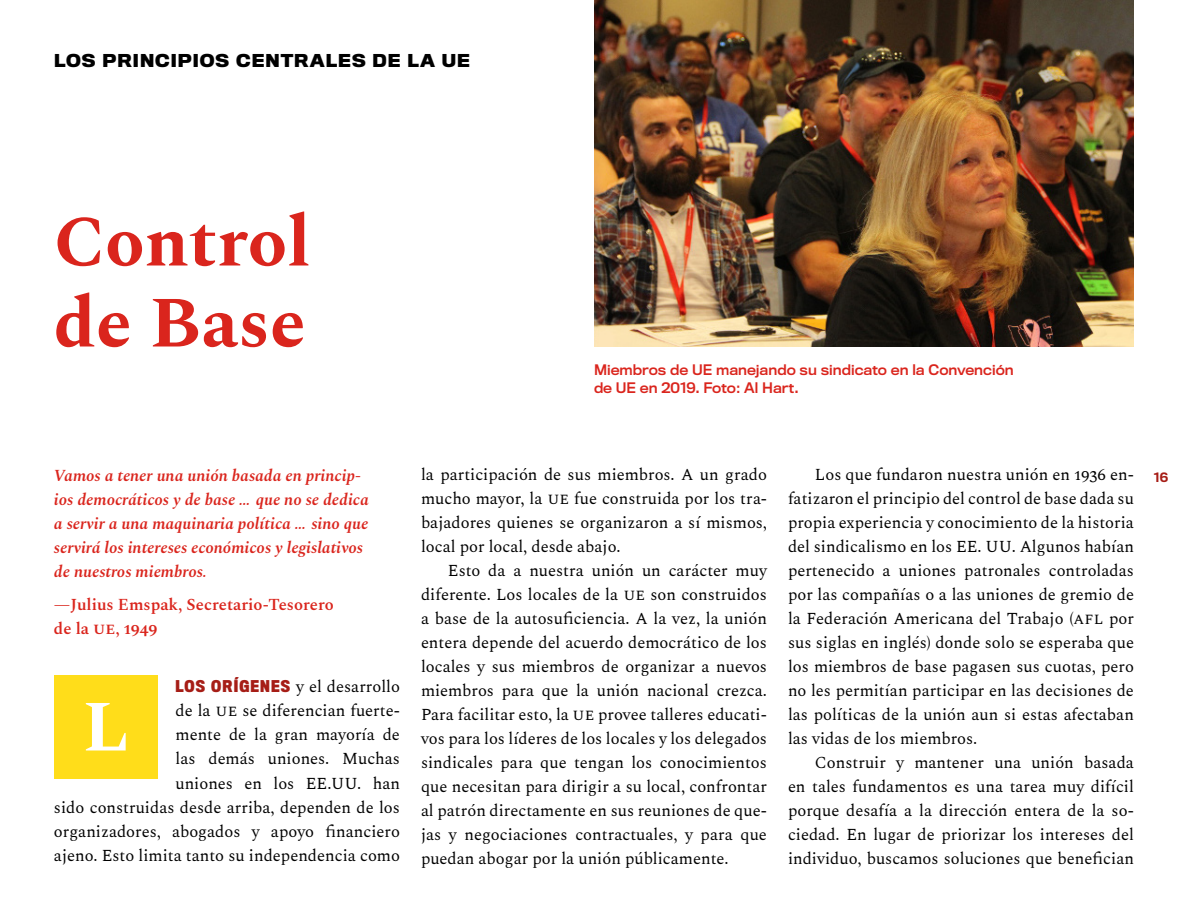
<style>
.page{position:relative;width:1188px;height:918px;background:#fff}
.page>*{position:absolute;margin:0;border:0;box-sizing:border-box;transform-origin:0 0}
.t1{font:700 72px/81px "Spectral";color:#da251d}
.t2{font:16.5px/24px "Spectral";color:#000;text-align:justify}
.t3{font:italic 600 16.5px/24px "Spectral";color:#da251d}
.t4{font:600 16.5px/24px "Spectral";color:#da251d}
.t5{font:700 16.5px "Titling Gothic FB Normal";letter-spacing:.06em;color:#000}
.t6{font:13.5px/18px "Titling Gothic FB Normal Standard";color:#da251d}
.t7{font:500 12px "Titling Gothic FB Normal";color:#a61d16}
.s1{font-family:"Titling Gothic FB Cond";font-weight:700;font-size:15px;color:#a61d16}
</style>
<div class="page">
<img style="left:594px;top:0;width:540px;height:347px">
<div style="left:54px;top:675px;width:104px;height:103px;background:#ffdd1a"></div>
<svg style="left:86px;top:703px;width:40px;height:48px"></svg>
<p class="t5" style="left:54px;top:51px;width:418px">LOS PRINCIPIOS CENTRALES DE LA UE</p>
<h1 class="t1" style="left:54px;top:196px;width:258px">Control de Base</h1>
<p class="t6" style="left:594px;top:361px;width:421px">Miembros de UE manejando su sindicato en la Convención de UE en 2019. Foto: Al Hart.</p>
<p class="t3" style="left:54px;top:462px;width:316px">Vamos a tener una unión basada en princip&shy;ios democráticos y de base … que no se dedica a servir a una maquinaria política … sino que servirá los intereses económicos y legislativos de nuestros miembros.</p>
<p class="t4" style="left:54px;top:591px;width:281px">—Julius Emspak, Secretario-Tesorero de la ue, 1949</p>
<p class="t2" style="left:54px;top:674px;width:348px;text-align:right"><span class="s1">LOS ORÍGENES</span> y el desarrollo<br>de la ue se diferencian fuerte-<br>mente de la gran mayoría de<br>las demás uniones. Muchas<br>uniones en los EE.UU. han<br>sido construidas desde arriba, dependen de los organizadores, abogados y apoyo financiero ajeno. Esto limita tanto su independencia como</p>
<p class="t2" style="left:421px;top:461px;width:348px">la participación de sus miembros. A un grado mucho mayor, la ue fue construida por los tra&shy;bajadores quienes se organizaron a sí mismos, local por local, desde abajo.</p>
<p class="t2" style="left:421px;top:557px;width:348px;text-indent:27px">Esto da a nuestra unión un carácter muy diferente. Los locales de la ue son construidos a base de la autosuficiencia. A la vez, la unión entera depende del acuerdo democrático de los locales y sus miembros de organizar a nuevos miembros para que la unión nacional crezca.<br>Para facilitar esto, la ue provee talleres educati&shy;vos para los líderes de los locales y los delegados sindicales para que tengan los conocimientos que necesitan para dirigir a su local, confrontar al patrón directamente en sus reuniones de que&shy;jas y negociaciones contractuales, y para que puedan abogar por la unión públicamente.</p>
<p class="t2" style="left:788px;top:461px;width:348px;text-indent:27px">Los que fundaron nuestra unión en 1936 en&shy;fatizaron el principio del control de base dada su propia experiencia y conocimiento de la historia del sindicalismo en los EE. UU. Algunos habían pertenecido a uniones patronales controladas por las compañías o a las uniones de gremio de la Federación Americana del Trabajo (afl por sus siglas en inglés) donde solo se esperaba que los miembros de base pagasen sus cuotas, pero no les permitían participar en las decisiones de las políticas de la unión aun si estas afectaban las vidas de los miembros.</p>
<p class="t2" style="left:788px;top:749px;width:348px;text-indent:27px">Construir y mantener una unión basada en tales fundamentos es una tarea muy difícil porque desafía a la dirección entera de la so&shy;ciedad. En lugar de priorizar los intereses del individuo, buscamos soluciones que benefician</p>
<p class="t7" style="left:1154px;top:470px;width:16px">16</p>
</div>
